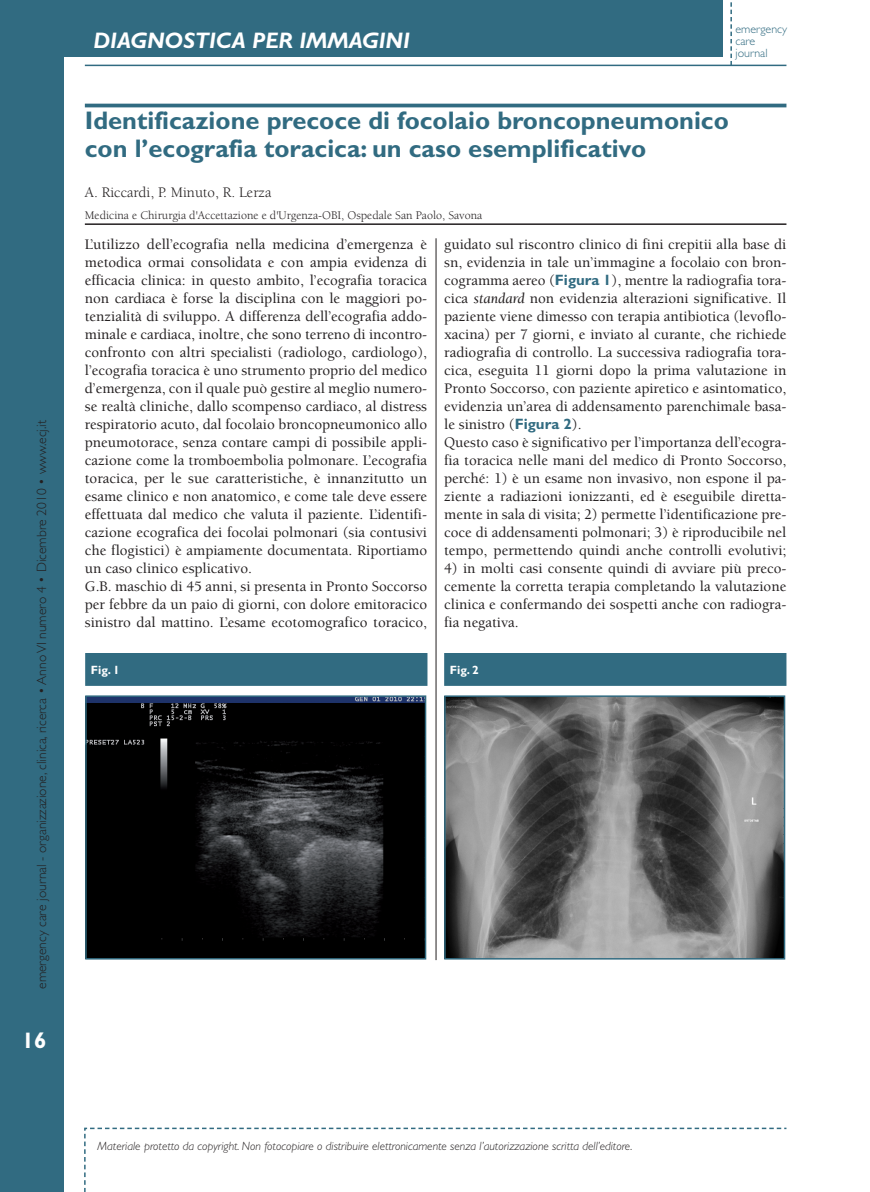
<style>
.page{position:relative;width:870px;height:1192px;background:#fff}
.page>*{position:absolute;margin:0;border:0;box-sizing:border-box;transform-origin:0 0}
.t1{font:700 25.5px/28.5px "Gill Sans";color:#316b81}
.t2{font:italic 700 22.5px "Gill Sans";color:#fff}
.t3{font:700 22.5px "Gill Sans";color:#fff}
.t4{font:500 15px/18px "Berkeley";color:#231f20}
.t5{font:15px "Berkeley";color:#231f20}
.t6{font:300 13.5px "Gill Sans";color:#231f20}
.t7{font:italic 300 12px "Gill Sans";color:#231f20}
.t8{font:12px "Berkeley";color:#231f20}
.t9{font:300 12px/12px "Gill Sans";color:#316b81}
.t10{font:700 12px "Gill Sans";color:#fff}
.s1{font-family:"Gill Sans";font-weight:700;color:#316b81}
.s2{font-weight:400;font-style:italic}
</style>
<div class="page">
<div style="left:0;top:0;width:723px;height:57px;background:#316b81"></div>
<div style="left:0;top:0;width:64px;height:1192px;background:#316b81"></div>
<hr style="left:85px;top:65px;width:701px;height:1px;background:#316b81">
<svg style="left:730px;top:2px;width:2px;height:63px"></svg>
<svg style="left:84px;top:1127px;width:703px;height:65px"></svg>
<hr style="left:436px;top:238px;width:1px;height:722px;background:#231f20">
<hr style="left:85px;top:104px;width:701px;height:3px;background:#316b81">
<hr style="left:85px;top:223px;width:701px;height:2px;background:#231f20">
<div style="left:86px;top:654px;width:341px;height:31px;background:#316b81"></div>
<div style="left:85px;top:653px;width:342px;height:33px;border:2px solid #316b81"></div>
<div style="left:445px;top:654px;width:341px;height:31px;background:#316b81"></div>
<div style="left:444px;top:653px;width:342px;height:33px;border:2px solid #316b81"></div>
<img style="left:88px;top:698px;width:335px;height:259px">
<div style="left:85px;top:695px;width:341px;height:265px;border:2px solid #316b81"></div>
<img style="left:447px;top:698px;width:335px;height:259px">
<div style="left:444px;top:695px;width:341px;height:265px;border:2px solid #316b81"></div>
<p class="t6" style="left:34px;top:989px;width:570px;rotate:-90deg">emergency care journal - organizzazione, clinica, ricerca • Anno VI numero 4 • Dicembre 2010 • www.ecj.it</p>
<h2 class="t3" style="left:22px;top:1027px;width:26px">16</h2>
<h2 class="t2" style="left:93px;top:28px;width:318px">DIAGNOSTICA PER IMMAGINI</h2>
<p class="t9" style="left:735px;top:23px;width:53px">emergency care journal</p>
<h1 class="t1" style="left:85px;top:106px;width:645px">Identificazione precoce di focolaio broncopneumonico con l’ecografia toracica: un caso esemplificativo</h1>
<p class="t5" style="left:85px;top:185px;width:188px">A. Riccardi, P. Minuto, R. Lerza</p>
<p class="t8" style="left:85px;top:209px;width:399px">Medicina e Chirurgia d'Accettazione e d'Urgenza-OBI, Ospedale San Paolo, Savona</p>
<p class="t4" style="left:85px;top:236px;width:344px">L’utilizzo dell’ecografia nella medicina d’emergenza è metodica ormai consolidata e con ampia evidenza di efficacia clinica: in questo ambito, l’ecografia toracica non cardiaca è forse la disciplina con le maggiori po&shy;tenzialità di sviluppo. A differenza dell’ecografia addo&shy;minale e cardiaca, inoltre, che sono terreno di incontro&shy;confronto con altri specialisti (radiologo, cardiologo), l’ecografia toracica è uno strumento proprio del medico d’emergenza, con il quale può gestire al meglio numero&shy;se realtà cliniche, dallo scompenso cardiaco, al distress respiratorio acuto, dal focolaio broncopneumonico allo pneumotorace, senza contare campi di possibile appli&shy;cazione come la tromboembolia polmonare. L’ecografia toracica, per le sue caratteristiche, è innanzitutto un esame clinico e non anatomico, e come tale deve essere effettuata dal medico che valuta il paziente. L’identifi&shy;cazione ecografica dei focolai polmonari (sia contusivi che flogistici) è ampiamente documentata. Riportiamo un caso clinico esplicativo.<br>G.B. maschio di 45 anni, si presenta in Pronto Soccorso per febbre da un paio di giorni, con dolore emitoracico sinistro dal mattino. L’esame ecotomografico toracico,</p>
<p class="t4" style="left:444px;top:236px;width:344px">guidato sul riscontro clinico di fini crepitii alla base di sn, evidenzia in tale un’immagine a focolaio con bron&shy;cogramma aereo (<span class="s1">Figura 1</span>), mentre la radiografia tora&shy;cica <span class="s2">standard</span> non evidenzia alterazioni significative. Il paziente viene dimesso con terapia antibiotica (levoflo&shy;xacina) per 7 giorni, e inviato al curante, che richiede radiografia di controllo. La successiva radiografia tora&shy;cica, eseguita 11 giorni dopo la prima valutazione in Pronto Soccorso, con paziente apiretico e asintomatico, evidenzia un’area di addensamento parenchimale basa&shy;le sinistro (<span class="s1">Figura 2</span>).<br>Questo caso è significativo per l’importanza dell’ecogra&shy;fia toracica nelle mani del medico di Pronto Soccorso, perché: 1) è un esame non invasivo, non espone il pa&shy;ziente a radiazioni ionizzanti, ed è eseguibile diretta&shy;mente in sala di visita; 2) permette l’identificazione pre&shy;coce di addensamenti polmonari; 3) è riproducibile nel tempo, permettendo quindi anche controlli evolutivi;</p>
<p class="t4" style="left:444px;top:560px;width:344px;text-align:justify">4) in molti casi consente quindi di avviare più preco&shy;cemente la corretta terapia completando la valutazione clinica e confermando dei sospetti anche con radiogra&shy;fia negativa.</p>
<p class="t10" style="left:91px;top:663px;width:31px">Fig. 1</p>
<p class="t10" style="left:450px;top:663px;width:31px">Fig. 2</p>
<p class="t7" style="left:98px;top:1139px;width:536px">Materiale protetto da copyright. Non fotocopiare o distribuire elettronicamente senza l’autorizzazione scritta dell’editore.</p>
</div>
